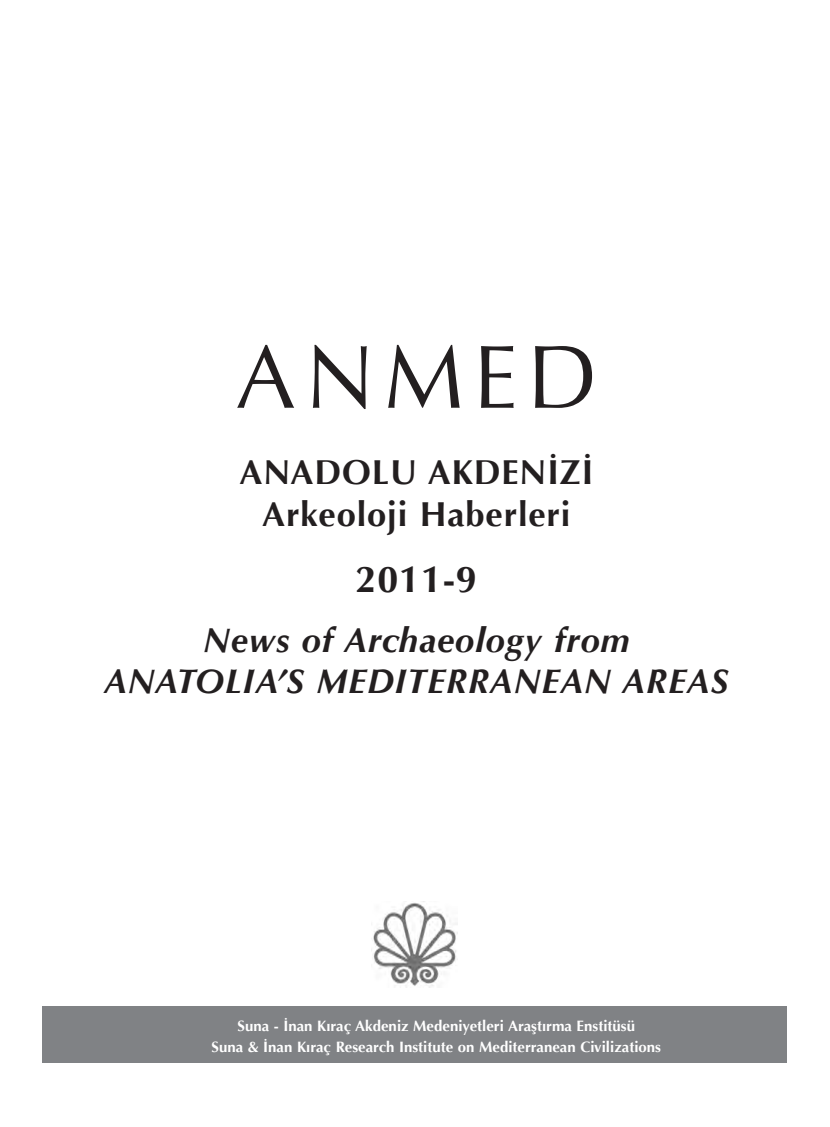
<style>
.page{position:relative;width:830px;height:1127px;background:#fff}
.page>*{position:absolute;margin:0;border:0;box-sizing:border-box;transform-origin:0 0}
.t1{font:90px "Optima";letter-spacing:.1em;color:#231f20}
.t2{font:700 37.5px "Optima";color:#231f20}
.t3{font:italic 700 34.5px "Optima";letter-spacing:.025em;color:#231f20}
.t4{font:700 34.5px "Optima";letter-spacing:.025em;color:#231f20}
.t5{font:700 15px "Optima";color:#fff}
</style>
<div class="page">
<div style="left:43px;top:1007px;width:744px;height:56px;background:#808285"></div>
<img style="left:371px;top:903px;width:86px;height:85px">
<p class="t1" style="left:235px;top:325px;width:363px">ANMED</p>
<p class="t4" style="left:239px;top:452px;width:355px">ANADOLU AKDENİZİ</p>
<p class="t4" style="left:262px;top:494px;width:309px">Arkeoloji Haberleri</p>
<p class="t2" style="left:355px;top:557px;width:123px">2011-9</p>
<p class="t3" style="left:203px;top:620px;width:428px">News of Archaeology from</p>
<p class="t3" style="left:104px;top:661px;width:625px">ANATOLIA’S MEDITERRANEAN AREAS</p>
<p class="t5" style="left:237px;top:1017px;width:399px">Suna - İnan Kıraç Akdeniz Medeniyetleri Araştırma Enstitüsü</p>
<p class="t5" style="left:211px;top:1038px;width:451px">Suna &amp; İnan Kıraç Research Institute on Mediterranean Civilizations</p>
</div>
